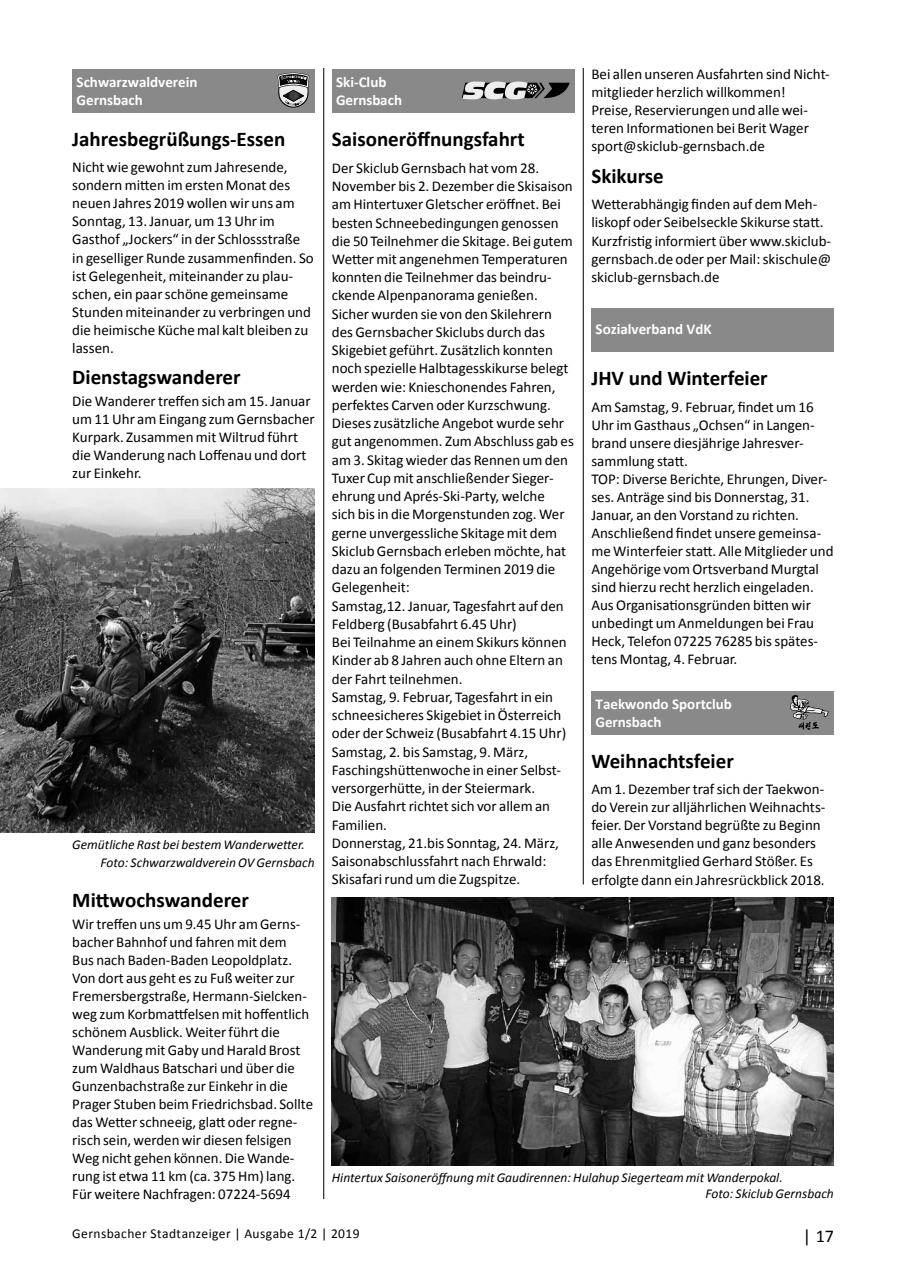
<style>
.page{position:relative;width:902px;height:1280px;background:#fff}
.page>*{position:absolute;margin:0;border:0;box-sizing:border-box;transform-origin:0 0}
.t1{font:700 21px "Calibri";color:#000}
.t2{font:18px "Calibri";color:#000}
.t3{font:15px/18px "Calibri";color:#000}
.t4{font:700 15px/18px "Calibri";color:#fff}
.t5{font:italic 13.5px/18px "Calibri";color:#000}
.t6{font:13.5px "Calibri";letter-spacing:.03em;color:#000}
</style>
<div class="page">
<hr style="left:323px;top:68px;width:1px;height:1131px;background:#000">
<hr style="left:583px;top:68px;width:1px;height:816px;background:#000">
<div style="left:72px;top:70px;width:243px;height:43px;background:#8a8989"></div>
<svg style="left:277px;top:73px;width:33px;height:35px"></svg>
<img style="left:0;top:488px;width:315px;height:345px">
<div style="left:332px;top:70px;width:242px;height:43px;background:#8a8989"></div>
<svg style="left:461px;top:82px;width:108px;height:17px"></svg>
<div style="left:591px;top:309px;width:242px;height:43px;background:#8a8989"></div>
<div style="left:591px;top:691px;width:242px;height:44px;background:#8a8989"></div>
<svg style="left:790px;top:695px;width:38px;height:35px"></svg>
<img style="left:332px;top:898px;width:501px;height:267px">
<p class="t4" style="left:77px;top:73px;width:122px">Schwarzwaldverein<br>Gernsbach</p>
<h1 class="t1" style="left:72px;top:125px;width:214px">Jahresbegrüßungs-Essen</h1>
<p class="t3" style="left:72px;top:158px;width:243px">Nicht wie gewohnt zum Jahresende, sondern mitten im ersten Monat des neuen Jahres 2019 wollen wir uns am Sonntag, 13. Januar, um 13 Uhr im Gasthof „Jockers“ in der Schlossstraße in geselliger Runde zusammenfinden. So ist Gelegenheit, miteinander zu plau&shy;schen, ein paar schöne gemeinsame Stunden miteinander zu verbringen und die heimische Küche mal kalt bleiben zu lassen.</p>
<h1 class="t1" style="left:72px;top:363px;width:170px">Dienstagswanderer</h1>
<p class="t3" style="left:72px;top:392px;width:244px">Die Wanderer treffen sich am 15. Januar um 11 Uhr am Eingang zum Gernsbacher<br>Kurpark. Zusammen mit Wiltrud führt die Wanderung nach Loffenau und dort zur Einkehr.</p>
<p class="t5" style="left:101px;top:835px;width:216px;text-indent:-28px">Gemütliche Rast bei bestem Wanderwetter.<br>Foto: Schwarzwaldverein OV Gernsbach</p>
<h1 class="t1" style="left:72px;top:886px;width:178px">Mittwochswanderer</h1>
<p class="t3" style="left:72px;top:915px;width:242px">Wir treffen uns um 9.45 Uhr am Gerns&shy;bacher Bahnhof und fahren mit dem<br>Bus nach Baden-Baden Leopoldplatz.<br>Von dort aus geht es zu Fuß weiter zur Fremersbergstraße, Hermann-Sielcken&shy;weg zum Korbmattfelsen mit hoffentlich schönem Ausblick. Weiter führt die Wanderung mit Gaby und Harald Brost zum Waldhaus Batschari und über die Gunzenbachstraße zur Einkehr in die Prager Stuben beim Friedrichsbad. Sollte das Wetter schneeig, glatt oder regne&shy;risch sein, werden wir diesen felsigen Weg nicht gehen können. Die Wande&shy;rung ist etwa 11 km (ca. 375 Hm) lang.<br>Für weitere Nachfragen: 07224-5694</p>
<p class="t4" style="left:336px;top:73px;width:67px">Ski-Club<br>Gernsbach</p>
<h1 class="t1" style="left:332px;top:126px;width:194px">Saisoneröffnungsfahrt</h1>
<p class="t3" style="left:332px;top:159px;width:243px">Der Skiclub Gernsbach hat vom 28.<br>November bis 2. Dezember die Skisaison am Hintertuxer Gletscher eröffnet. Bei besten Schneebedingungen genossen die 50 Teilnehmer die Skitage. Bei gutem Wetter mit angenehmen Temperaturen konnten die Teilnehmer das beindru&shy;ckende Alpenpanorama genießen.<br>Sicher wurden sie von den Skilehrern des Gernsbacher Skiclubs durch das Skigebiet geführt. Zusätzlich konnten noch spezielle Halbtagesskikurse belegt werden wie: Knieschonendes Fahren, perfektes Carven oder Kurzschwung.<br>Dieses zusätzliche Angebot wurde sehr gut angenommen. Zum Abschluss gab es am 3. Skitag wieder das Rennen um den Tuxer Cup mit anschließender Sieger&shy;ehrung und Aprés-Ski-Party, welche<br>sich bis in die Morgenstunden zog. Wer gerne unvergessliche Skitage mit dem Skiclub Gernsbach erleben möchte, hat dazu an folgenden Terminen 2019 die Gelegenheit:<br>Samstag,12. Januar, Tagesfahrt auf den Feldberg (Busabfahrt 6.45 Uhr)<br>Bei Teilnahme an einem Skikurs können Kinder ab 8 Jahren auch ohne Eltern an der Fahrt teilnehmen.<br>Samstag, 9. Februar, Tagesfahrt in ein schneesicheres Skigebiet in Österreich oder der Schweiz (Busabfahrt 4.15 Uhr)<br>Samstag, 2. bis Samstag, 9. März, Faschingshüttenwoche in einer Selbst&shy;versorgerhütte, in der Steiermark.<br>Die Ausfahrt richtet sich vor allem an Familien.<br>Donnerstag, 21.bis Sonntag, 24. März, Saisonabschlussfahrt nach Ehrwald:<br>Skisafari rund um die Zugspitze.</p>
<p class="t3" style="left:591px;top:65px;width:240px">Bei allen unseren Ausfahrten sind Nicht&shy;mitglieder herzlich willkommen!<br>Preise, Reservierungen und alle wei&shy;teren Informationen bei Berit Wager sport@skiclub-gernsbach.de</p>
<h1 class="t1" style="left:591px;top:162px;width:74px">Skikurse</h1>
<p class="t3" style="left:591px;top:195px;width:241px">Wetterabhängig finden auf dem Meh&shy;liskopf oder Seibelseckle Skikurse statt.<br>Kurzfristig informiert über www.skiclub&shy;gernsbach.de oder per Mail: skischule@ skiclub-gernsbach.de</p>
<p class="t4" style="left:595px;top:320px;width:117px">Sozialverband VdK</p>
<h1 class="t1" style="left:591px;top:365px;width:178px">JHV und Winterfeier</h1>
<p class="t3" style="left:591px;top:398px;width:243px">Am Samstag, 9. Februar, findet um 16<br>Uhr im Gasthaus „Ochsen“ in Langen&shy;brand unsere diesjährige Jahresver&shy;sammlung statt.<br>TOP: Diverse Berichte, Ehrungen, Diver&shy;ses. Anträge sind bis Donnerstag, 31.<br>Januar, an den Vorstand zu richten.<br>Anschließend findet unsere gemeinsa&shy;me Winterfeier statt. Alle Mitglieder und Angehörige vom Ortsverband Murgtal sind hierzu recht herzlich eingeladen.<br>Aus Organisationsgründen bitten wir unbedingt um Anmeldungen bei Frau Heck, Telefon 07225 76285 bis spätes&shy;tens Montag, 4. Februar.</p>
<p class="t4" style="left:595px;top:695px;width:138px">Taekwondo Sportclub<br>Gernsbach</p>
<h1 class="t1" style="left:591px;top:747px;width:144px">Weihnachtsfeier</h1>
<p class="t3" style="left:591px;top:780px;width:235px">Am 1. Dezember traf sich der Taekwon&shy;do Verein zur alljährlichen Weihnachts&shy;feier. Der Vorstand begrüßte zu Beginn alle Anwesenden und ganz besonders das Ehrenmitglied Gerhard Stößer. Es erfolgte dann ein Jahresrückblick 2018.</p>
<p class="t5" style="left:705px;top:1168px;width:130px;line-height:16.5px;text-indent:-373px">Hintertux Saisoneröffnung mit Gaudirennen: Hulahup Siegerteam mit Wanderpokal.<br>Foto: Skiclub Gernsbach</p>
<p class="t6" style="left:72px;top:1225px;width:289px">Gernsbacher Stadtanzeiger | Ausgabe 1/2 | 2019</p>
<p class="t2" style="left:802px;top:1224px;width:33px">| 17</p>
</div>
